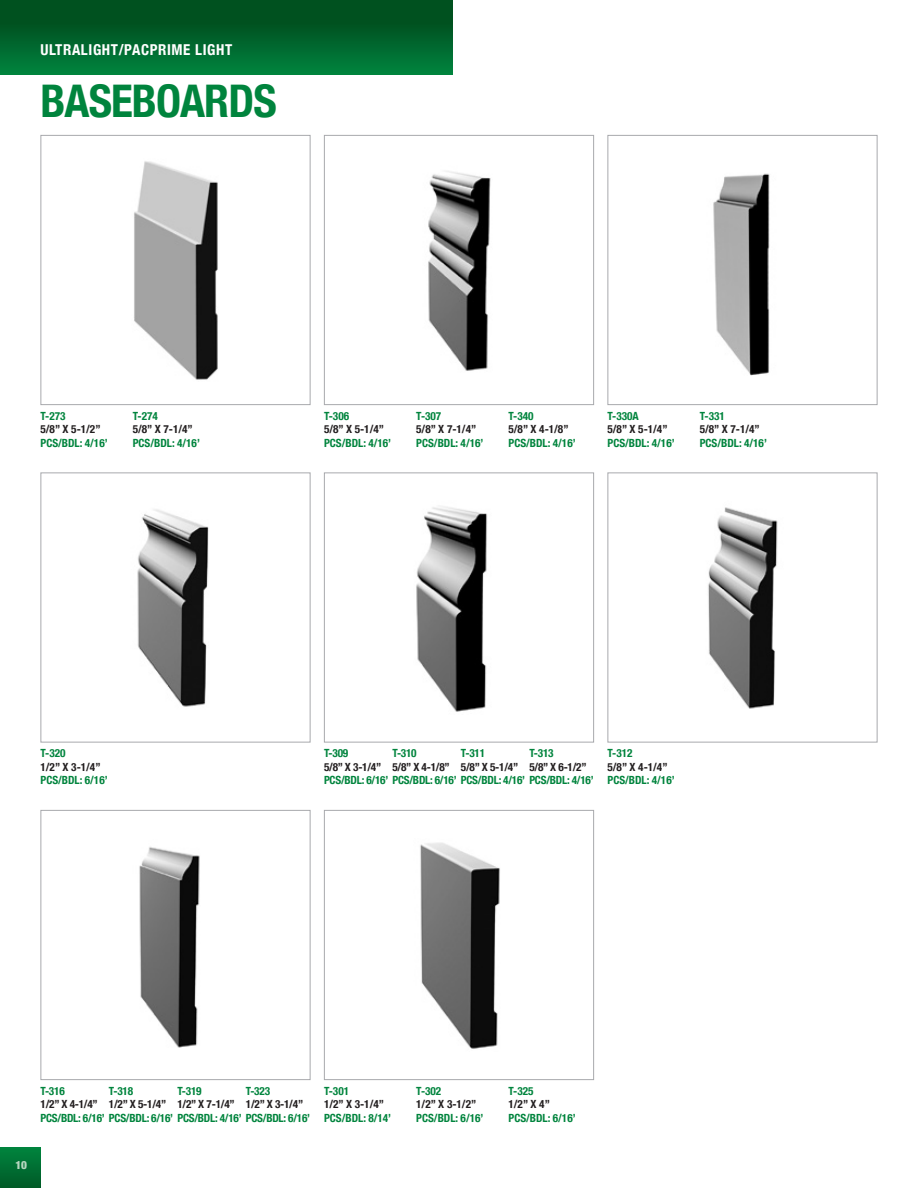
<style>
.page{position:relative;width:918px;height:1188px;background:#fff}
.page>*{position:absolute;margin:0;border:0;box-sizing:border-box;transform-origin:0 0}
.t1{font:700 condensed 45px "Helvetica Neue";letter-spacing:-.02em;color:#00843d}
.t2{font:700 condensed 15px "Helvetica Neue";letter-spacing:.04em;color:#fff}
.t3{font:700 condensed 11.25px "Helvetica Neue";color:#00843d}
.t4{font:700 condensed 11.25px "Helvetica Neue";color:#231f20}
.t5{font:700 condensed 11.25px "Helvetica Neue";letter-spacing:-.02em;color:#00843d}
.t6{font:900 condensed 11.25px "Helvetica Neue LT Std";color:#b6d6bf}
</style>
<div class="page">
<img style="left:713px;top:173px;width:57px;height:202px">
<div style="left:608px;top:135px;width:270px;height:270px;border:1px solid #a8a9ad"></div>
<img style="left:139px;top:847px;width:61px;height:201px">
<div style="left:40px;top:810px;width:270px;height:270px;border:1px solid #a8a9ad"></div>
<img style="left:137px;top:509px;width:72px;height:198px">
<div style="left:40px;top:472px;width:270px;height:270px;border:1px solid #a8a9ad"></div>
<img style="left:416px;top:506px;width:72px;height:206px">
<div style="left:324px;top:472px;width:270px;height:270px;border:1px solid #a8a9ad"></div>
<img style="left:708px;top:507px;width:70px;height:202px">
<div style="left:608px;top:472px;width:270px;height:270px;border:1px solid #a8a9ad"></div>
<img style="left:134px;top:161px;width:84px;height:219px">
<div style="left:40px;top:135px;width:270px;height:270px;border:1px solid #a8a9ad"></div>
<img style="left:428px;top:171px;width:63px;height:200px">
<div style="left:324px;top:135px;width:270px;height:270px;border:1px solid #a8a9ad"></div>
<img style="left:420px;top:842px;width:80px;height:207px">
<div style="left:324px;top:810px;width:270px;height:270px;border:1px solid #a8a9ad"></div>
<div style="left:0;top:1148px;width:40px;height:40px;background:linear-gradient(to bottom,#00833e,#005b27)"></div>
<div style="left:0;top:0;width:452px;height:74px;background:linear-gradient(to bottom,#004518,#007f3c)"></div>
<h2 class="t2" style="left:40px;top:37px;width:193px">ULTRALIGHT/PACPRIME LIGHT</h2>
<h1 class="t1" style="left:40px;top:64px;width:238px">BASEBOARDS</h1>
<p class="t3" style="left:40px;top:406px;width:27px">T-273</p>
<p class="t4" style="left:40px;top:420px;width:62px">5/8” X 5-1/2”</p>
<p class="t3" style="left:40px;top:433px;width:69px">PCS/BDL: 4/16’</p>
<p class="t3" style="left:133px;top:406px;width:27px">T-274</p>
<p class="t4" style="left:133px;top:420px;width:62px">5/8” X 7-1/4”</p>
<p class="t3" style="left:133px;top:433px;width:69px">PCS/BDL: 4/16’</p>
<p class="t3" style="left:324px;top:406px;width:27px">T-306</p>
<p class="t4" style="left:324px;top:420px;width:62px">5/8” X 5-1/4”</p>
<p class="t3" style="left:324px;top:433px;width:69px">PCS/BDL: 4/16’</p>
<p class="t3" style="left:416px;top:406px;width:27px">T-307</p>
<p class="t4" style="left:416px;top:420px;width:62px">5/8” X 7-1/4”</p>
<p class="t3" style="left:416px;top:433px;width:69px">PCS/BDL: 4/16’</p>
<p class="t3" style="left:509px;top:406px;width:27px">T-340</p>
<p class="t4" style="left:509px;top:420px;width:62px">5/8” X 4-1/8”</p>
<p class="t3" style="left:509px;top:433px;width:69px">PCS/BDL: 4/16’</p>
<p class="t3" style="left:608px;top:406px;width:33px">T-330A</p>
<p class="t4" style="left:608px;top:420px;width:62px">5/8” X 5-1/4”</p>
<p class="t3" style="left:608px;top:433px;width:69px">PCS/BDL: 4/16’</p>
<p class="t3" style="left:700px;top:406px;width:27px">T-331</p>
<p class="t4" style="left:700px;top:420px;width:62px">5/8” X 7-1/4”</p>
<p class="t3" style="left:700px;top:433px;width:69px">PCS/BDL: 4/16’</p>
<p class="t3" style="left:41px;top:744px;width:27px">T-320</p>
<p class="t4" style="left:41px;top:757px;width:62px">1/2” X 3-1/4”</p>
<p class="t3" style="left:41px;top:771px;width:69px">PCS/BDL: 6/16’</p>
<p class="t3" style="left:324px;top:744px;width:26px">T-309</p>
<p class="t4" style="left:324px;top:757px;width:59px">5/8” X 3-1/4”</p>
<p class="t5" style="left:324px;top:771px;width:271px">PCS/BDL: 6/16’ PCS/BDL: 6/16’ PCS/BDL: 4/16’ PCS/BDL: 4/16’</p>
<p class="t3" style="left:392px;top:744px;width:26px">T-310</p>
<p class="t4" style="left:392px;top:757px;width:59px">5/8” X 4-1/8”</p>
<p class="t3" style="left:461px;top:744px;width:26px">T-311</p>
<p class="t4" style="left:461px;top:757px;width:59px">5/8” X 5-1/4”</p>
<p class="t3" style="left:529px;top:744px;width:26px">T-313</p>
<p class="t4" style="left:529px;top:757px;width:59px">5/8” X 6-1/2”</p>
<p class="t3" style="left:608px;top:744px;width:27px">T-312</p>
<p class="t4" style="left:608px;top:757px;width:62px">5/8” X 4-1/4”</p>
<p class="t3" style="left:608px;top:771px;width:69px">PCS/BDL: 4/16’</p>
<p class="t3" style="left:41px;top:1081px;width:26px">T-316</p>
<p class="t4" style="left:41px;top:1095px;width:59px">1/2” X 4-1/4”</p>
<p class="t5" style="left:41px;top:1108px;width:271px">PCS/BDL: 6/16’ PCS/BDL: 6/16’ PCS/BDL: 4/16’ PCS/BDL: 6/16’</p>
<p class="t3" style="left:109px;top:1081px;width:26px">T-318</p>
<p class="t4" style="left:109px;top:1095px;width:59px">1/2” X 5-1/4”</p>
<p class="t3" style="left:177px;top:1081px;width:26px">T-319</p>
<p class="t4" style="left:177px;top:1095px;width:59px">1/2” X 7-1/4”</p>
<p class="t3" style="left:246px;top:1081px;width:26px">T-323</p>
<p class="t4" style="left:246px;top:1095px;width:59px">1/2” X 3-1/4”</p>
<p class="t3" style="left:324px;top:1081px;width:27px">T-301</p>
<p class="t4" style="left:324px;top:1095px;width:62px">1/2” X 3-1/4”</p>
<p class="t3" style="left:324px;top:1108px;width:69px">PCS/BDL: 8/14’</p>
<p class="t6" style="left:15px;top:1158px;width:13px">10</p>
<p class="t3" style="left:416px;top:1081px;width:27px">T-302</p>
<p class="t4" style="left:416px;top:1095px;width:62px">1/2” X 3-1/2”</p>
<p class="t3" style="left:416px;top:1108px;width:69px">PCS/BDL: 6/16’</p>
<p class="t3" style="left:509px;top:1081px;width:27px">T-325</p>
<p class="t4" style="left:509px;top:1095px;width:43px">1/2” X 4”</p>
<p class="t3" style="left:509px;top:1108px;width:69px">PCS/BDL: 6/16’</p>
</div>
